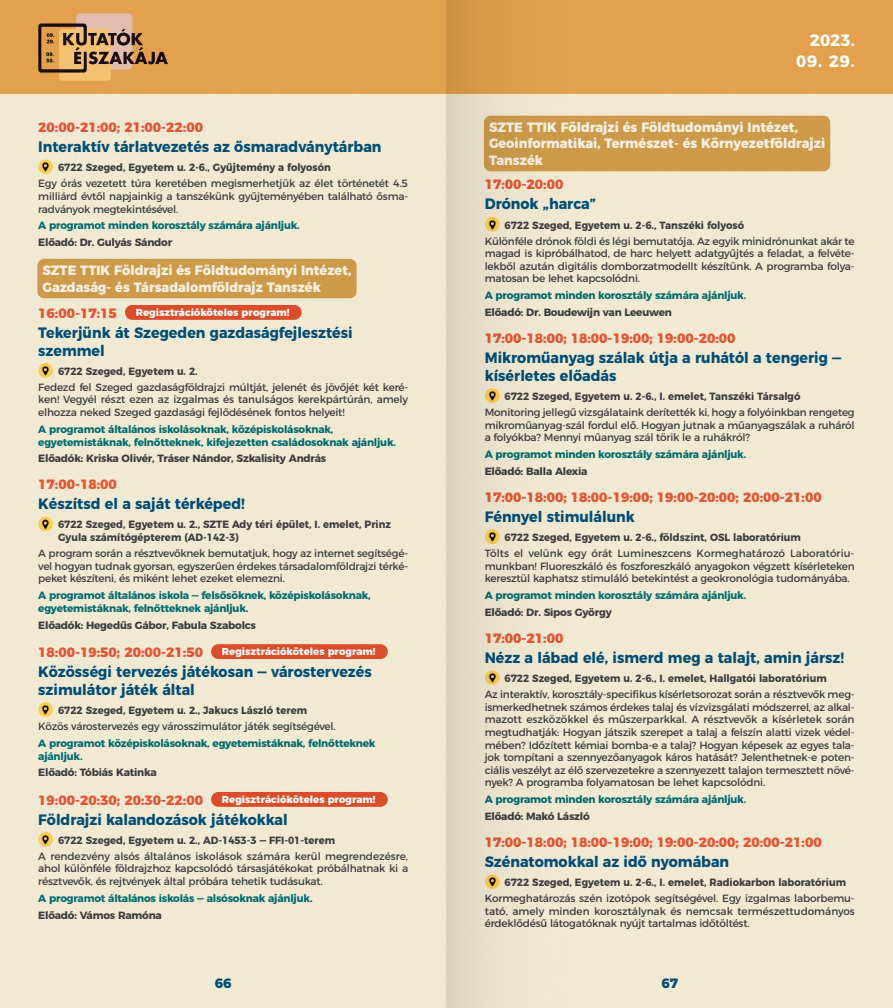
<style>
.page{position:relative;width:893px;height:1008px;background:#fff}
.page>*{position:absolute;margin:0;border:0;box-sizing:border-box;transform-origin:0 0}
.t1{font:700 16.5px "Montserrat";color:#fff}
.t2{font:700 15px/18px "Montserrat";color:#014e75;scale:.95 1}
.t3{font:800 13.5px "Montserrat";color:#e85433}
.t4{font:800 13.5px/16.2px "Montserrat";color:#f8efe2;scale:.95 1}
.t5{font:800 13.5px "Montserrat";color:#014e75}
.t6{font:10.5px/12.6px "Montserrat";letter-spacing:-.02em;color:#3c3c3d;text-align:justify}
.t7{font:700 10.5px/12.6px "Montserrat";letter-spacing:-.02em;color:#006b6d}
.t8{font:700 10.5px/12.6px "Montserrat";color:#3c3c3d;scale:.95 1}
.t9{font:700 10.5px "Montserrat";letter-spacing:-.02em;color:#3c3c3d}
.t10{font:800 10.05px "Montserrat";color:#fff}
</style>
<div class="page">
<div style="left:0;top:94px;width:893px;height:914px;background:#f1e9d2"></div>
<div style="left:446px;top:0;width:447px;height:94px;background:#e3a14d"></div>
<div style="left:0;top:0;width:446px;height:94px;background:#e3a14d"></div>
<div style="left:76px;top:13px;width:56px;height:56px;background:#e3beae;border-radius:4px"></div>
<div style="left:59px;top:29px;width:52px;height:52px;background:#f4c172;border-radius:3px"></div>
<svg style="left:38px;top:24px;width:130px;height:49px"></svg>
<div style="left:37px;top:259px;width:320px;height:39px;background:#cc9a49;border-radius:7px"></div>
<img style="left:38px;top:159px;width:15px;height:15px;border-radius:7px">
<div style="left:125px;top:305px;width:177px;height:15px;background:#db4c2a;border-radius:7px"></div>
<img style="left:38px;top:363px;width:15px;height:15px;border-radius:7px">
<img style="left:38px;top:516px;width:15px;height:15px;border-radius:7px">
<div style="left:211px;top:644px;width:177px;height:15px;background:#db4c2a;border-radius:7px"></div>
<img style="left:38px;top:702px;width:15px;height:15px;border-radius:7px">
<div style="left:211px;top:792px;width:177px;height:15px;background:#db4c2a;border-radius:7px"></div>
<img style="left:38px;top:832px;width:15px;height:15px;border-radius:7px">
<div style="left:484px;top:116px;width:346px;height:55px;background:#cc9a49;border-radius:7px"></div>
<svg style="left:446px;top:0;width:188px;height:1008px;background:#e4d5b6"></svg>
<p class="t3" style="left:38px;top:116px;width:166px">20:00-21:00; 21:00-22:00</p>
<h2 class="t2" style="left:38px;top:137px;width:363px">Interaktív tárlatvezetés az ősmaradványtárban</h2>
<p class="t8" style="left:58px;top:161px;width:289px">6722 Szeged, Egyetem u. 2-6., Gyűjtemény a folyosón</p>
<p class="t6" style="left:38px;top:176px;width:371px">Egy órás vezetett túra keretében megismerhetjük az élet történetét 4.5 milliárd évtől napjainkig a tanszékünk gyűjteményében található ősma&shy;radványok megtekintésével.</p>
<p class="t7" style="left:38px;top:219px;width:263px">A programot minden korosztály számára ajánljuk.</p>
<p class="t9" style="left:38px;top:234px;width:136px">Előadó: Dr. Gulyás Sándor</p>
<p class="t4" style="left:43px;top:261px;width:327px">SZTE TTIK Földrajzi és Földtudományi Intézet,<br>Gazdaság- és Társadalomföldrajz Tanszék</p>
<p class="t3" style="left:38px;top:302px;width:80px">16:00-17:15</p>
<p class="t10" style="left:136px;top:304px;width:155px">Regisztrációköteles program!</p>
<h2 class="t2" style="left:38px;top:322px;width:332px">Tekerjünk át Szegeden gazdaságfejlesztési szemmel</h2>
<p class="t8" style="left:58px;top:364px;width:148px">6722 Szeged, Egyetem u. 2.</p>
<p class="t6" style="left:38px;top:380px;width:372px">Fedezd fel Szeged gazdaságföldrajzi múltját, jelenét és jövőjét két keré&shy;ken! Vegyél részt ezen az izgalmas és tanulságos kerekpártúrán, amely elhozza neked Szeged gazdasági fejlődésének fontos helyeit!</p>
<p class="t7" style="left:38px;top:422px;width:359px">A programot általános iskolásoknak, középiskolásoknak, egyetemistáknak, felnőtteknek, kifejezetten családosoknak ajánljuk.</p>
<p class="t9" style="left:38px;top:450px;width:289px">Előadók: Kriska Olivér, Tráser Nándor, Szkalisity András</p>
<p class="t3" style="left:38px;top:473px;width:80px">17:00-18:00</p>
<h2 class="t2" style="left:38px;top:494px;width:219px">Készítsd el a saját térképed!</h2>
<p class="t8" style="left:58px;top:517px;width:352px">6722 Szeged, Egyetem u. 2., SZTE Ady téri épület, I. emelet, Prinz<br>Gyula számítógépterem (AD-142-3)</p>
<p class="t6" style="left:38px;top:546px;width:371px">A program során a résztvevőknek bemutatjuk, hogy az internet segítségé&shy;vel hogyan tudnak gyorsan, egyszerűen érdekes társadalomföldrajzi térké&shy;peket készíteni, és miként lehet ezeket elemezni.</p>
<p class="t7" style="left:38px;top:588px;width:334px">A programot általános iskola ― felsősöknek, középiskolásoknak, egyetemistáknak, felnőtteknek ajánljuk.</p>
<p class="t9" style="left:38px;top:616px;width:219px">Előadók: Hegedűs Gábor, Fabula Szabolcs</p>
<p class="t3" style="left:38px;top:641px;width:166px">18:00-19:50; 20:00-21:50</p>
<p class="t10" style="left:222px;top:643px;width:155px">Regisztrációköteles program!</p>
<h2 class="t2" style="left:38px;top:661px;width:352px">Közösségi tervezés játékosan ― várostervezés szimulátor játék által</h2>
<p class="t8" style="left:58px;top:703px;width:263px">6722 Szeged, Egyetem u. 2., Jakucs László terem</p>
<p class="t6" style="left:38px;top:719px;width:299px">Közös várostervezés egy városszimulátor játék segítségével.</p>
<p class="t7" style="left:38px;top:736px;width:339px">A programot középiskolásoknak, egyetemistáknak, felnőtteknek ajánljuk.</p>
<p class="t9" style="left:38px;top:764px;width:120px">Előadó: Tóbiás Katinka</p>
<p class="t3" style="left:38px;top:788px;width:166px">19:00-20:30; 20:30-22:00</p>
<p class="t10" style="left:222px;top:791px;width:155px">Regisztrációköteles program!</p>
<h2 class="t2" style="left:38px;top:809px;width:264px">Földrajzi kalandozások játékokkal</h2>
<p class="t8" style="left:58px;top:833px;width:293px">6722 Szeged, Egyetem u. 2., AD-1453-3 ― FFI-01-terem</p>
<p class="t6" style="left:38px;top:849px;width:371px">A rendezvény alsós általános iskolások számára kerül megrendezésre, ahol különféle földrajzhoz kapcsolódó társasjátékokat próbálhatnak ki a résztvevők, és rejtvények által próbára tehetik tudásukat.</p>
<p class="t7" style="left:38px;top:891px;width:276px">A programot általános iskolás ― alsósoknak ajánljuk.</p>
<p class="t9" style="left:38px;top:906px;width:125px">Előadó: Vámos Ramóna</p>
<h1 class="t1" style="left:810px;top:27px;width:46px">2023.</h1>
<h1 class="t1" style="left:796px;top:48px;width:60px">09. 29.</h1>
<p class="t4" style="left:489px;top:118px;width:355px">SZTE TTIK Földrajzi és Földtudományi Intézet,<br>Geoinformatikai, Természet- és Környezetföldrajzi<br>Tanszék</p>
<p class="t3" style="left:485px;top:173px;width:80px">17:00-20:00</p>
<h2 class="t2" style="left:485px;top:194px;width:119px">Drónok „harca”</h2>
<p class="t8" style="left:505px;top:218px;width:253px">6722 Szeged, Egyetem u. 2-6., Tanszéki folyosó</p>
<p class="t6" style="left:485px;top:234px;width:371px">Különféle drónok földi és légi bemutatója. Az egyik minidrónunkat akár te magad is kipróbálhatod, de harc helyett adatgyűjtés a feladat, a felvéte&shy;lekből azután digitális domborzatmodellt készítünk. A programba folya&shy;matosan be lehet kapcsolódni.</p>
<p class="t7" style="left:485px;top:288px;width:263px">A programot minden korosztály számára ajánljuk.</p>
<p class="t9" style="left:485px;top:304px;width:189px">Előadó: Dr. Boudewijn van Leeuwen</p>
<p class="t3" style="left:485px;top:327px;width:252px">17:00-18:00; 18:00-19:00; 19:00-20:00</p>
<h2 class="t2" style="left:485px;top:347px;width:377px">Mikroműanyag szálak útja a ruhától a tengerig ― kísérletes előadás</h2>
<p class="t8" style="left:505px;top:389px;width:313px">6722 Szeged, Egyetem u. 2-6., I. emelet, Tanszéki Társalgó</p>
<p class="t6" style="left:485px;top:405px;width:371px">Monitoring jellegű vizsgálataink derítették ki, hogy a folyóinkban rengeteg mikroműanyag-szál fordul elő. Hogyan jutnak a műanyagszálak a ruháról a folyókba? Mennyi műanyag szál törik le a ruhákról?</p>
<p class="t7" style="left:485px;top:447px;width:263px">A programot minden korosztály számára ajánljuk.</p>
<p class="t9" style="left:485px;top:463px;width:104px">Előadó: Balla Alexia</p>
<p class="t3" style="left:485px;top:486px;width:338px">17:00-18:00; 18:00-19:00; 19:00-20:00; 20:00-21:00</p>
<h2 class="t2" style="left:485px;top:506px;width:159px">Fénnyel stimulálunk</h2>
<p class="t8" style="left:505px;top:530px;width:313px">6722 Szeged, Egyetem u. 2-6., földszint, OSL laboratórium</p>
<p class="t6" style="left:485px;top:546px;width:371px">Tölts el velünk egy órát Lumineszcens Kormeghatározó Laboratóriu&shy;munkban! Fluoreszkáló és foszforeszkáló anyagokon végzett kísérleteken keresztül kaphatsz stimuláló betekintést a geokronológia tudományába.</p>
<p class="t7" style="left:485px;top:588px;width:263px">A programot minden korosztály számára ajánljuk.</p>
<p class="t9" style="left:485px;top:604px;width:129px">Előadó: Dr. Sipos György</p>
<p class="t3" style="left:485px;top:627px;width:80px">17:00-21:00</p>
<h2 class="t2" style="left:485px;top:647px;width:380px">Nézz a lábad elé, ismerd meg a talajt, amin jársz!</h2>
<p class="t8" style="left:505px;top:671px;width:341px">6722 Szeged, Egyetem u. 2-6., I. emelet, Hallgatói laboratórium</p>
<p class="t6" style="left:485px;top:687px;width:371px">Az interaktív, korosztály-specifikus kísérletsorozat során a résztvevők meg&shy;ismerkedhetnek számos érdekes talaj és vízvizsgálati módszerrel, az alkal&shy;mazott eszközökkel és műszerparkkal. A résztvevők a kísérletek során megtudhatják: Hogyan játszik szerepet a talaj a felszín alatti vizek védel&shy;mében? Időzített kémiai bomba-e a talaj? Hogyan képesek az egyes tala&shy;jok tompítani a szennyezőanyagok káros hatását? Jelenthetnek-e poten&shy;ciális veszélyt az élő szervezetekre a szennyezett talajon termesztett növé&shy;nyek? A programba folyamatosan be lehet kapcsolódni.</p>
<p class="t7" style="left:485px;top:792px;width:263px">A programot minden korosztály számára ajánljuk.</p>
<p class="t9" style="left:485px;top:808px;width:106px">Előadó: Makó László</p>
<p class="t3" style="left:485px;top:831px;width:338px">17:00-18:00; 18:00-19:00; 19:00-20:00; 20:00-21:00</p>
<h2 class="t2" style="left:485px;top:851px;width:259px">Szénatomokkal az idő nyomában</h2>
<p class="t8" style="left:505px;top:875px;width:361px">6722 Szeged, Egyetem u. 2-6., I. emelet, Radiokarbon laboratórium</p>
<p class="t6" style="left:485px;top:891px;width:372px">Kormeghatározás szén izotópok segítségével. Egy izgalmas laborbemu&shy;tató, amely minden korosztálynak és nemcsak természettudományos érdeklődésű látogatóknak nyújt tartalmas időtöltést.</p>
<p class="t5" style="left:215px;top:972px;width:18px">66</p>
<p class="t5" style="left:661px;top:972px;width:18px">67</p>
</div>
